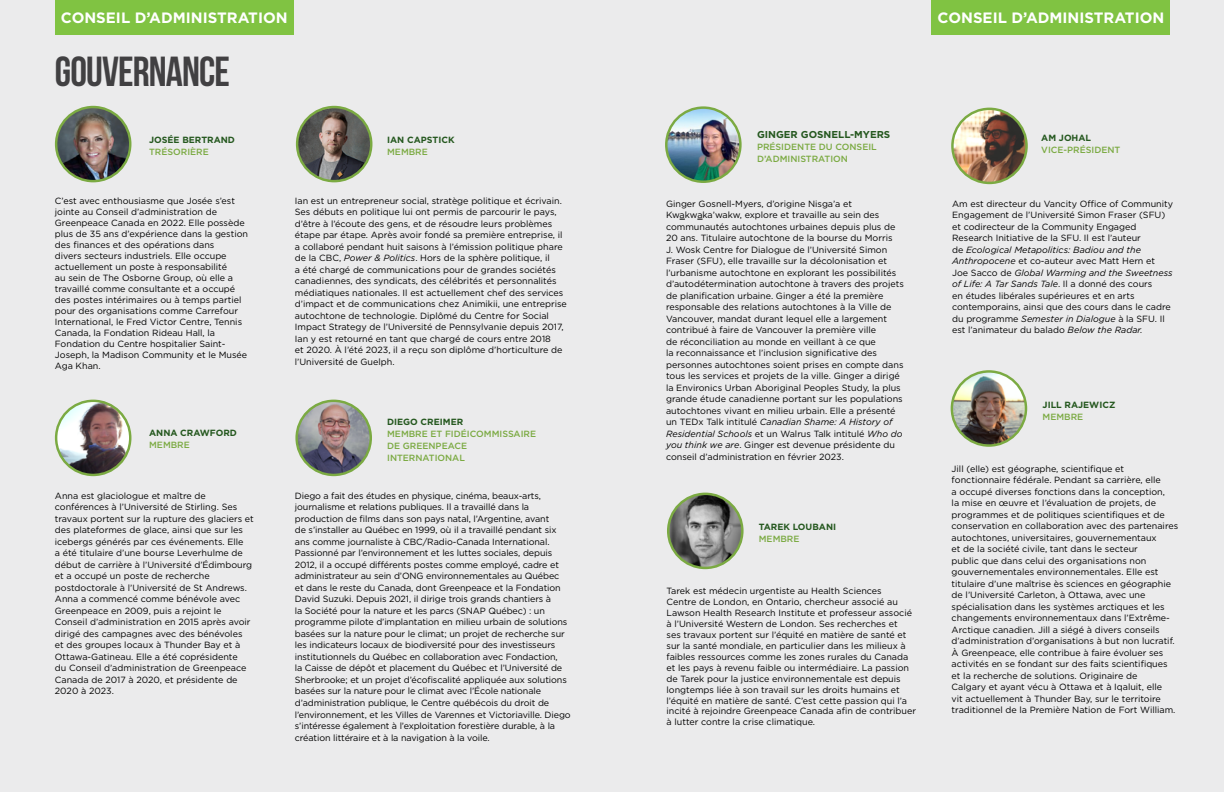
<style>
.page{position:relative;width:1224px;height:792px;background:#ebebec}
.page>*{position:absolute;margin:0;border:0;box-sizing:border-box;transform-origin:0 0}
.t1{font:42px "Bebas Neue";letter-spacing:-.02em;color:#414042}
.t2{font:700 15px "Gotham";color:#fff}
.t3{font:700 10px "Gotham";color:#25581f}
.t4{font:9px/11.5px "Gotham";color:#000}
.t5{font:500 9px/12px "Gotham";color:#7baa42}
.t6{font:700 9px "Gotham";color:#25581f}
.s1{font-style:italic}
</style>
<div class="page">
<div style="left:55px;top:0;width:239px;height:35px;background:#80c342"></div>
<div style="left:932px;top:0;width:238px;height:35px;background:#80c342"></div>
<img style="left:952px;top:109px;width:75px;height:74px;border-radius:37px">
<div style="left:951px;top:108px;width:77px;height:76px;border:2px solid #7baa42;border-radius:50%"></div>
<img style="left:666px;top:108px;width:74px;height:74px;border-radius:37px">
<div style="left:665px;top:106px;width:77px;height:77px;border:2px solid #7baa42;border-radius:50%"></div>
<img style="left:952px;top:371px;width:74px;height:75px;border-radius:37px">
<div style="left:951px;top:370px;width:76px;height:77px;border:2px solid #7baa42;border-radius:50%"></div>
<img style="left:668px;top:494px;width:74px;height:73px">
<div style="left:667px;top:493px;width:77px;height:76px;border:2px solid #7baa42;border-radius:50%"></div>
<img style="left:56px;top:401px;width:74px;height:74px;border-radius:37px">
<div style="left:55px;top:400px;width:76px;height:76px;border:2px solid #7baa42;border-radius:50%"></div>
<img style="left:56px;top:107px;width:74px;height:74px;border-radius:37px">
<div style="left:55px;top:106px;width:76px;height:76px;border:2px solid #7baa42;border-radius:50%"></div>
<img style="left:297px;top:108px;width:74px;height:73px">
<div style="left:296px;top:106px;width:76px;height:76px;border:2px solid #7baa42;border-radius:50%"></div>
<img style="left:297px;top:401px;width:74px;height:74px">
<div style="left:295px;top:400px;width:77px;height:76px;border:2px solid #7baa42;border-radius:50%"></div>
<h2 class="t2" style="left:61px;top:8px;width:228px">CONSEIL D’ADMINISTRATION</h2>
<h2 class="t2" style="left:938px;top:8px;width:228px">CONSEIL D’ADMINISTRATION</h2>
<h1 class="t1" style="left:55px;top:48px;width:177px">GOUVERNANCE</h1>
<p class="t6" style="left:149px;top:134px;width:87px">JOSÉE BERTRAND</p>
<p class="t5" style="left:149px;top:146px;width:61px">TRÉSORIÈRE</p>
<p class="t4" style="left:55px;top:195px;width:195px;line-height:11px">C’est avec enthousiasme que Josée s’est jointe au Conseil d’administration de Greenpeace Canada en 2022. Elle possède plus de 35 ans d’expérience dans la gestion des finances et des opérations dans<br>divers secteurs industriels. Elle occupe actuellement un poste à responsabilité<br>au sein de The Osborne Group, où elle a travaillé comme consultante et a occupé des postes intérimaires ou à temps partiel pour des organisations comme Carrefour International, le Fred Victor Centre, Tennis Canada, la Fondation Rideau Hall, la Fondation du Centre hospitalier Saint-Joseph, la Madison Community et le Musée Aga Khan.</p>
<p class="t6" style="left:149px;top:427px;width:89px">ANNA CRAWFORD</p>
<p class="t5" style="left:149px;top:439px;width:42px">MEMBRE</p>
<p class="t4" style="left:55px;top:490px;width:201px">Anna est glaciologue et maître de conférences à l’Université de Stirling. Ses travaux portent sur la rupture des glaciers et des plateformes de glace, ainsi que sur les icebergs générés par ces événements. Elle<br>a été titulaire d’une bourse Leverhulme de début de carrière à l’Université d’Édimbourg et a occupé un poste de recherche postdoctorale à l’Université de St Andrews.<br>Anna a commencé comme bénévole avec Greenpeace en 2009, puis a rejoint le Conseil d’administration en 2015 après avoir dirigé des campagnes avec des bénévoles<br>et des groupes locaux à Thunder Bay et à Ottawa-Gatineau. Elle a été coprésidente<br>du Conseil d’administration de Greenpeace Canada de 2017 à 2020, et présidente de 2020 à 2023.</p>
<p class="t6" style="left:387px;top:134px;width:69px">IAN CAPSTICK</p>
<p class="t5" style="left:387px;top:146px;width:42px">MEMBRE</p>
<p class="t4" style="left:295px;top:195px;width:274px">Ian est un entrepreneur social, stratège politique et écrivain.<br>Ses débuts en politique lui ont permis de parcourir le pays, d’être à l’écoute des gens, et de résoudre leurs problèmes étape par étape. Après avoir fondé sa première entreprise, il a collaboré pendant huit saisons à l’émission politique phare de la CBC, <span class="s1">Power &amp; Politics</span>. Hors de la sphère politique, il<br>a été chargé de communications pour de grandes sociétés canadiennes, des syndicats, des célébrités et personnalités médiatiques nationales. Il est actuellement chef des services d’impact et de communications chez Animikii, une entreprise autochtone de technologie. Diplômé du Centre for Social Impact Strategy de l’Université de Pennsylvanie depuis 2017, Ian y est retourné en tant que chargé de cours entre 2018<br>et 2020. À l’été 2023, il a reçu son diplôme d’horticulture de l’Université de Guelph.</p>
<p class="t6" style="left:387px;top:415px;width:78px">DIEGO CREIMER</p>
<p class="t5" style="left:387px;top:427px;width:150px">MEMBRE ET FIDÉICOMMISSAIRE<br>DE GREENPEACE<br>INTERNATIONAL</p>
<p class="t4" style="left:295px;top:490px;width:277px">Diego a fait des études en physique, cinéma, beaux-arts, journalisme et relations publiques. Il a travaillé dans la production de films dans son pays natal, l’Argentine, avant<br>de s’installer au Québec en 1999, où il a travaillé pendant six ans comme journaliste à CBC/Radio-Canada International.<br>Passionné par l’environnement et les luttes sociales, depuis 2012, il a occupé différents postes comme employé, cadre et administrateur au sein d’ONG environnementales au Québec<br>et dans le reste du Canada, dont Greenpeace et la Fondation David Suzuki. Depuis 2021, il dirige trois grands chantiers à<br>la Société pour la nature et les parcs (SNAP Québec) : un programme pilote d’implantation en milieu urbain de solutions basées sur la nature pour le climat; un projet de recherche sur les indicateurs locaux de biodiversité pour des investisseurs institutionnels du Québec en collaboration avec Fondaction,<br>la Caisse de dépôt et placement du Québec et l’Université de Sherbrooke; et un projet d’écofiscalité appliquée aux solutions basées sur la nature pour le climat avec l’École nationale d’administration publique, le Centre québécois du droit de l’environnement, et les Villes de Varennes et Victoriaville. Diego s’intéresse également à l’exploitation forestière durable, à la création littéraire et à la navigation à la voile.</p>
<p class="t3" style="left:757px;top:128px;width:135px">GINGER GOSNELL-MYERS</p>
<p class="t5" style="left:757px;top:141px;width:121px">PRÉSIDENTE DU CONSEIL<br>D’ADMINISTRATION</p>
<p class="t4" style="left:666px;top:198px;width:239px">Ginger Gosnell-Myers, d’origine Nisga’a et Kwakwaka’wakw, explore et travaille au sein des communautés autochtones urbaines depuis plus de 20 ans. Titulaire autochtone de la bourse du Morris<br>J. Wosk Centre for Dialogue de l’Université Simon Fraser (SFU), elle travaille sur la décolonisation et l’urbanisme autochtone en explorant les possibilités d’autodétermination autochtone à travers des projets de planification urbaine. Ginger a été la première responsable des relations autochtones à la Ville de Vancouver, mandat durant lequel elle a largement contribué à faire de Vancouver la première ville<br>de réconciliation au monde en veillant à ce que<br>la reconnaissance et l’inclusion significative des personnes autochtones soient prises en compte dans tous les services et projets de la ville. Ginger a dirigé la Environics Urban Aboriginal Peoples Study, la plus grande étude canadienne portant sur les populations autochtones vivant en milieu urbain. Elle a présenté un TEDx Talk intitulé <span class="s1">Canadian Shame: A History of Residential Schools</span> et un Walrus Talk intitulé <span class="s1">Who do you think we are</span>. Ginger est devenue présidente du conseil d’administration en février 2023.</p>
<p class="t6" style="left:759px;top:521px;width:79px">TAREK LOUBANI</p>
<p class="t5" style="left:759px;top:533px;width:42px">MEMBRE</p>
<p class="t4" style="left:667px;top:585px;width:251px;line-height:11px">Tarek est médecin urgentiste au Health Sciences<br>Centre de London, en Ontario, chercheur associé au Lawson Health Research Institute et professeur associé à l’Université Western de London. Ses recherches et<br>ses travaux portent sur l’équité en matière de santé et sur la santé mondiale, en particulier dans les milieux à faibles ressources comme les zones rurales du Canada et les pays à revenu faible ou intermédiaire. La passion de Tarek pour la justice environnementale est depuis longtemps liée à son travail sur les droits humains et l’équité en matière de santé. C’est cette passion qui l’a incité à rejoindre Greenpeace Canada afin de contribuer à lutter contre la crise climatique.</p>
<p class="t6" style="left:1041px;top:132px;width:51px">AM JOHAL</p>
<p class="t5" style="left:1041px;top:144px;width:81px">VICE-PRÉSIDENT</p>
<p class="t4" style="left:952px;top:198px;width:222px">Am est directeur du Vancity Office of Community Engagement de l’Université Simon Fraser (SFU) et codirecteur de la Community Engaged Research Initiative de la SFU. Il est l’auteur<br>de <span class="s1">Ecological Metapolitics: Badiou and the Anthropocene</span> et co-auteur avec Matt Hern et Joe Sacco de <span class="s1">Global Warming and the Sweetness of Life: A Tar Sands Tale</span>. Il a donné des cours<br>en études libérales supérieures et en arts contemporains, ainsi que des cours dans le cadre du programme <span class="s1">Semester in Dialogue</span> à la SFU. Il est l’animateur du balado <span class="s1">Below the Radar.</span></p>
<p class="t6" style="left:1043px;top:399px;width:74px">JILL RAJEWICZ</p>
<p class="t5" style="left:1043px;top:411px;width:42px">MEMBRE</p>
<p class="t4" style="left:952px;top:462px;width:228px">Jill (elle) est géographe, scientifique et fonctionnaire fédérale. Pendant sa carrière, elle<br>a occupé diverses fonctions dans la conception,<br>la mise en œuvre et l’évaluation de projets, de programmes et de politiques scientifiques et de conservation en collaboration avec des partenaires autochtones, universitaires, gouvernementaux<br>et de la société civile, tant dans le secteur<br>public que dans celui des organisations non gouvernementales environnementales. Elle est titulaire d’une maîtrise ès sciences en géographie de l’Université Carleton, à Ottawa, avec une spécialisation dans les systèmes arctiques et les changements environnementaux dans l’Extrême-Arctique canadien. Jill a siégé à divers conseils d’administration d’organisations à but non lucratif.<br>À Greenpeace, elle contribue à faire évoluer ses activités en se fondant sur des faits scientifiques et la recherche de solutions. Originaire de<br>Calgary et ayant vécu à Ottawa et à Iqaluit, elle<br>vit actuellement à Thunder Bay, sur le territoire traditionnel de la Première Nation de Fort William.</p>
</div>
